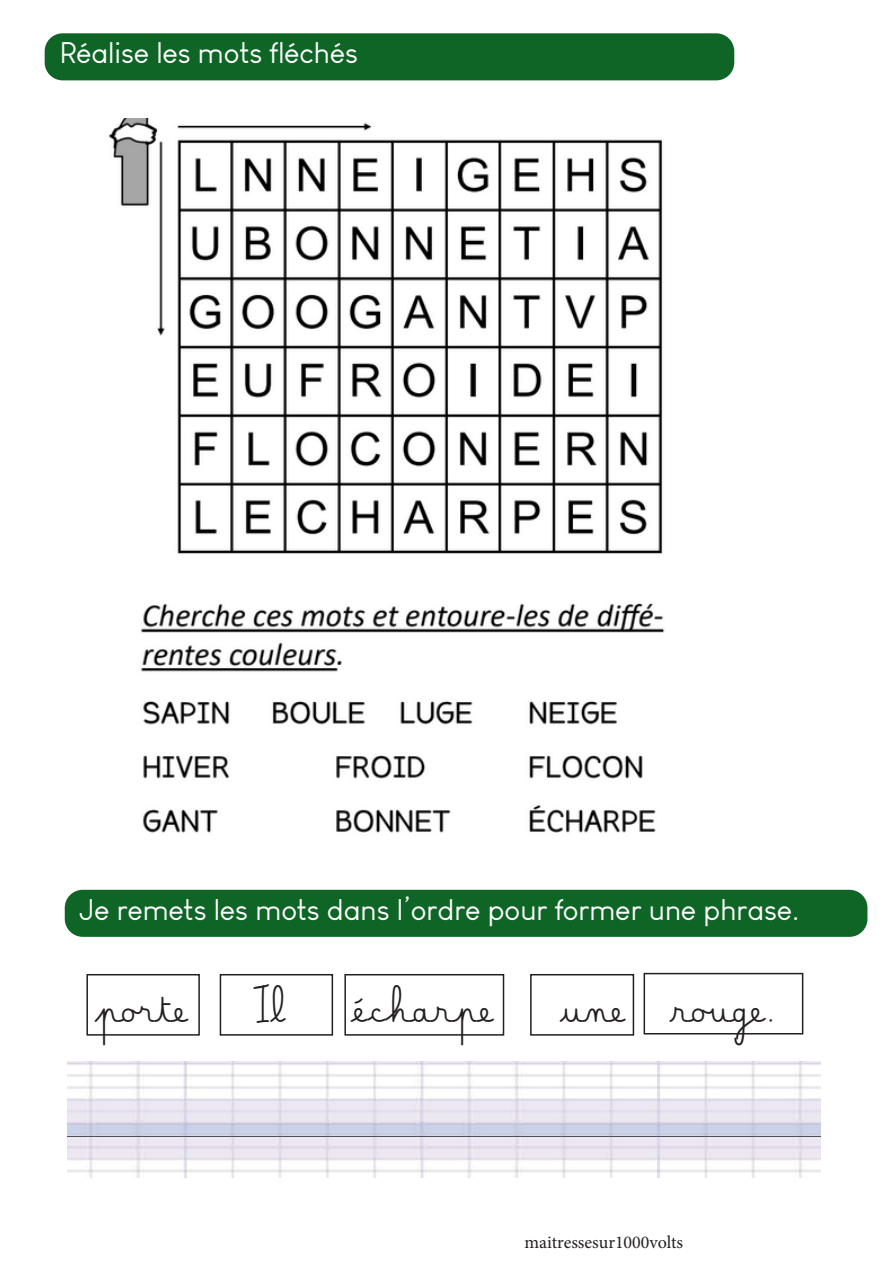
<style>
.page{position:relative;width:893px;height:1263px;background:#fff}
.page>*{position:absolute;margin:0;border:0;box-sizing:border-box;transform-origin:0 0}
.t1{font:29.25px "Louis George Cafe";color:#fff}
.t2{font:29.25px "Belle Allure CE Gros";letter-spacing:.05em;color:#231f20}
.t3{font:18px "Minion Pro";color:#231f20}
</style>
<div class="page">
<img style="left:108px;top:119px;width:557px;height:714px">
<div style="left:45px;top:33px;width:689px;height:47px;background:#0f6525;border-radius:18px"></div>
<div style="left:65px;top:890px;width:802px;height:47px;background:#0f6525;border-radius:18px"></div>
<div style="left:86px;top:974px;width:114px;height:62px;border:2px solid #231f20"></div>
<div style="left:220px;top:974px;width:113px;height:62px;border:2px solid #231f20"></div>
<div style="left:344px;top:974px;width:160px;height:62px;border:2px solid #231f20"></div>
<div style="left:644px;top:973px;width:159px;height:61px;border:2px solid #231f20"></div>
<div style="left:530px;top:974px;width:104px;height:62px;border:2px solid #231f20"></div>
<img style="left:68px;top:1061px;width:752px;height:117px">
<p class="t1" style="left:60px;top:36px;width:300px">Réalise les mots fléchés</p>
<p class="t1" style="left:80px;top:892px;width:721px">Je remets les mots dans l’ordre pour former une phrase.</p>
<p class="t2" style="left:96px;top:993px;width:94px">porte</p>
<p class="t2" style="left:254px;top:993px;width:32px">Il</p>
<p class="t2" style="left:351px;top:993px;width:144px">écharpe</p>
<p class="t2" style="left:560px;top:993px;width:68px">une</p>
<p class="t2" style="left:670px;top:993px;width:106px">rouge.</p>
<p class="t3" style="left:525px;top:1230px;width:160px">maitressesur1000volts</p>
</div>
